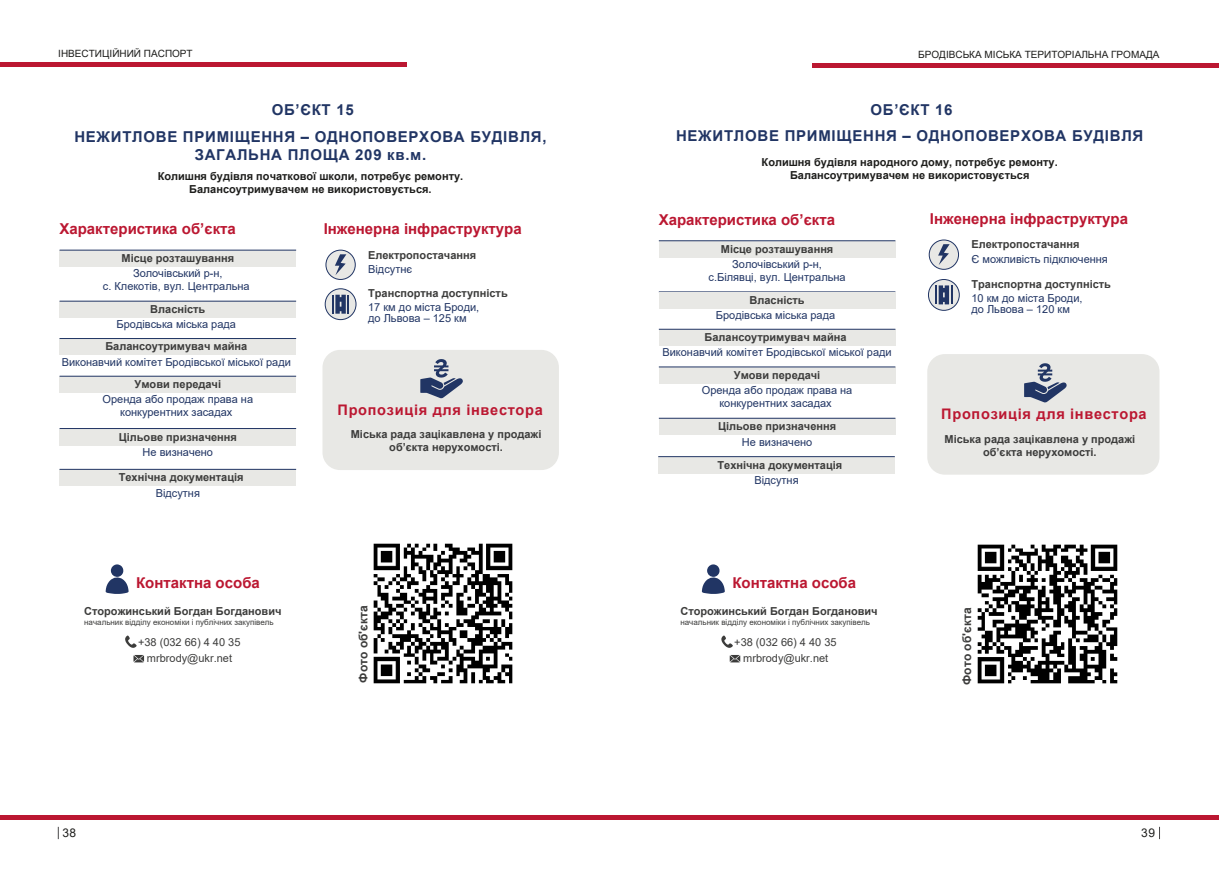
<style>
.page{position:relative;width:1219px;height:871px;background:#fff}
.page>*{position:absolute;margin:0;border:0;box-sizing:border-box;transform-origin:0 0}
.t1{font:700 15px/18px "Arial";letter-spacing:.045em;color:#213564;text-align:center}
.t2{font:700 15px "Arial";color:#bb1731}
.t3{font:700 14.6px "Arial";letter-spacing:.045em;color:#bb1731}
.t4{font:700 12px "Arial";color:#3c3c3b}
.t5{font:12px "Arial";color:#1d1d1b}
.t6{font:700 11px/13px "Arial";color:#3c3c3b;text-align:center}
.t7{font:11px/13px "Arial";color:#213564;text-align:center}
.t8{font:700 11px/13px "Arial";color:#1d1d1b;text-align:center}
.t9{font:11px/16.3px "Arial";color:#3c3c3b;text-align:center}
.t10{font:10px "Arial";color:#1d1d1b}
.t11{font:8px "Arial";color:#3c3c3b}
</style>
<div class="page">
<img style="left:977px;top:544px;width:141px;height:140px">
<img style="left:373px;top:543px;width:140px;height:141px">
<div style="left:322px;top:350px;width:237px;height:120px;background:#e8e8e5;border-radius:18px"></div>
<svg style="left:420px;top:359px;width:43px;height:39px"></svg>
<div style="left:927px;top:354px;width:232px;height:120px;background:#e8e8e5;border-radius:18px"></div>
<svg style="left:1024px;top:363px;width:43px;height:39px"></svg>
<svg style="left:928px;top:279px;width:31px;height:31px"></svg>
<div style="left:928px;top:279px;width:32px;height:32px;border:1px solid #213564;border-radius:50%"></div>
<div style="left:929px;top:240px;width:29px;height:29px;background:#e8e8e5;border-radius:50%"></div>
<div style="left:929px;top:239px;width:30px;height:31px;border:1px solid #213564;border-radius:50%"></div>
<div style="left:659px;top:241px;width:236px;height:16px;background:#e8e8e5"></div>
<hr style="left:659px;top:240px;width:236px;height:1px;background:#213564">
<svg style="left:938px;top:244px;width:12px;height:21px"></svg>
<svg style="left:935px;top:285px;width:17px;height:19px"></svg>
<div style="left:325px;top:289px;width:31px;height:30px;background:#e8e8e5;border-radius:50%"></div>
<div style="left:325px;top:288px;width:31px;height:32px;border:1px solid #213564;border-radius:50%"></div>
<div style="left:326px;top:250px;width:29px;height:29px;background:#e8e8e5;border-radius:50%"></div>
<div style="left:325px;top:249px;width:31px;height:31px;border:1px solid #213564;border-radius:50%"></div>
<div style="left:60px;top:250px;width:236px;height:17px;background:#e8e8e5"></div>
<hr style="left:60px;top:249px;width:236px;height:1px;background:#213564">
<div style="left:60px;top:338px;width:236px;height:17px;background:#e8e8e5"></div>
<hr style="left:60px;top:338px;width:236px;height:1px;background:#213564">
<div style="left:60px;top:301px;width:236px;height:17px;background:#e8e8e5"></div>
<hr style="left:60px;top:300px;width:236px;height:1px;background:#213564">
<div style="left:60px;top:376px;width:236px;height:17px;background:#e8e8e5"></div>
<hr style="left:60px;top:375px;width:236px;height:1px;background:#213564">
<div style="left:60px;top:428px;width:236px;height:17px;background:#e8e8e5"></div>
<hr style="left:60px;top:428px;width:236px;height:1px;background:#213564">
<div style="left:659px;top:329px;width:236px;height:17px;background:#e8e8e5"></div>
<hr style="left:659px;top:328px;width:236px;height:1px;background:#213564">
<hr style="left:659px;top:291px;width:236px;height:1px;background:#213564">
<div style="left:659px;top:292px;width:236px;height:16px;background:#e8e8e5"></div>
<div style="left:659px;top:367px;width:236px;height:16px;background:#e8e8e5"></div>
<hr style="left:659px;top:366px;width:236px;height:1px;background:#213564">
<div style="left:659px;top:418px;width:236px;height:17px;background:#e8e8e5"></div>
<hr style="left:659px;top:417px;width:236px;height:1px;background:#213564">
<svg style="left:335px;top:254px;width:11px;height:21px"></svg>
<svg style="left:332px;top:294px;width:17px;height:19px"></svg>
<hr style="left:0;top:62px;width:407px;height:4px;background:#bb1731">
<hr style="left:0;top:815px;width:1219px;height:4px;background:#bb1731">
<hr style="left:812px;top:63px;width:407px;height:4px;background:#bb1731">
<svg style="left:58px;top:826px;width:1px;height:12px"></svg>
<svg style="left:1159px;top:826px;width:1px;height:12px"></svg>
<svg style="left:106px;top:564px;width:23px;height:29px"></svg>
<svg style="left:125px;top:635px;width:12px;height:12px"></svg>
<svg style="left:133px;top:655px;width:11px;height:7px"></svg>
<svg style="left:702px;top:564px;width:23px;height:29px"></svg>
<svg style="left:721px;top:635px;width:12px;height:12px"></svg>
<svg style="left:730px;top:655px;width:10px;height:7px"></svg>
<div style="left:60px;top:469px;width:236px;height:17px;background:#e8e8e5"></div>
<hr style="left:60px;top:468px;width:236px;height:1px;background:#213564">
<div style="left:658px;top:456px;width:237px;height:17px;background:#e8e8e5"></div>
<hr style="left:658px;top:456px;width:237px;height:1px;background:#213564">
<p class="t10" style="left:58px;top:47px;width:136px">ІНВЕСТИЦІЙНИЙ ПАСПОРТ</p>
<p class="t10" style="left:918px;top:47px;width:243px">БРОДІВСЬКА МІСЬКА ТЕРИТОРІАЛЬНА ГРОМАДА</p>
<h1 class="t1" style="left:272px;top:101px;width:84px">ОБ’ЄКТ 15</h1>
<h1 class="t1" style="left:74px;top:128px;width:474px">НЕЖИТЛОВЕ ПРИМІЩЕННЯ – ОДНОПОВЕРХОВА БУДІВЛЯ,<br>ЗАГАЛЬНА ПЛОЩА 209 кв.м.</h1>
<p class="t8" style="left:158px;top:170px;width:307px">Колишня будівля початкової школи, потребує ремонту.<br>Балансоутримувачем не використовується.</p>
<h1 class="t2" style="left:59px;top:218px;width:178px">Характеристика об’єкта</h1>
<h1 class="t2" style="left:324px;top:218px;width:200px">Інженерна інфраструктура</h1>
<p class="t6" style="left:122px;top:251px;width:114px">Місце розташування</p>
<p class="t6" style="left:368px;top:248px;width:109px">Електропостачання</p>
<p class="t6" style="left:368px;top:286px;width:141px">Транспортна доступність</p>
<p class="t7" style="left:103px;top:267px;width:148px">Золочівський р-н,<br>с. Клекотів, вул. Центральна</p>
<p class="t7" style="left:368px;top:262px;width:45px">Відсутнє</p>
<p class="t7" style="left:368px;top:302px;width:113px;line-height:11px;text-align:left">17 км до міста Броди, до Львова – 125 км</p>
<p class="t6" style="left:105px;top:340px;width:143px">Балансоутримувач майна</p>
<p class="t7" style="left:62px;top:355px;width:231px">Виконавчий комітет Бродівської міської ради</p>
<p class="t6" style="left:150px;top:302px;width:57px">Власність</p>
<p class="t7" style="left:117px;top:318px;width:121px">Бродівська міська рада</p>
<h1 class="t1" style="left:870px;top:101px;width:84px">ОБ’ЄКТ 16</h1>
<h1 class="t1" style="left:676px;top:127px;width:469px">НЕЖИТЛОВЕ ПРИМІЩЕННЯ – ОДНОПОВЕРХОВА БУДІВЛЯ</h1>
<p class="t8" style="left:762px;top:155px;width:298px">Колишня будівля народного дому, потребує ремонту.<br>Балансоутримувачем не використовується</p>
<h1 class="t2" style="left:659px;top:209px;width:178px">Характеристика об’єкта</h1>
<h1 class="t2" style="left:930px;top:208px;width:200px">Інженерна інфраструктура</h1>
<p class="t6" style="left:721px;top:242px;width:114px">Місце розташування</p>
<p class="t6" style="left:971px;top:238px;width:109px">Електропостачання</p>
<p class="t6" style="left:971px;top:277px;width:141px">Транспортна доступність</p>
<p class="t7" style="left:971px;top:252px;width:138px">Є можливість підключення</p>
<p class="t7" style="left:971px;top:292px;width:113px;line-height:11px;text-align:left">10 км до міста Броди, до Львова – 120 км</p>
<p class="t7" style="left:709px;top:257px;width:139px">Золочівський р-н, с.Білявці, вул. Центральна</p>
<p class="t6" style="left:750px;top:293px;width:57px">Власність</p>
<p class="t7" style="left:716px;top:308px;width:121px">Бродівська міська рада</p>
<p class="t6" style="left:705px;top:331px;width:143px">Балансоутримувач майна</p>
<p class="t7" style="left:662px;top:346px;width:231px">Виконавчий комітет Бродівської міської ради</p>
<p class="t6" style="left:135px;top:377px;width:88px">Умови передачі</p>
<p class="t7" style="left:103px;top:393px;width:152px">Оренда або продаж права на конкурентних засадах</p>
<p class="t6" style="left:119px;top:430px;width:120px">Цільове призначення</p>
<p class="t7" style="left:143px;top:445px;width:72px">Не визначено</p>
<p class="t6" style="left:119px;top:471px;width:126px">Технічна документація</p>
<p class="t7" style="left:156px;top:486px;width:46px">Відсутня</p>
<h1 class="t2" style="left:136px;top:571px;width:125px">Контактна особа</h1>
<p class="t6" style="left:84px;top:604px;width:199px">Сторожинський Богдан Богданович</p>
<p class="t11" style="left:84px;top:616px;width:191px">начальник відділу економіки і публічних закупівель</p>
<p class="t9" style="left:138px;top:633px;width:104px">+38 (032 66) 4 40 35 mrbrody@ukr.net</p>
<p class="t6" style="left:734px;top:368px;width:88px">Умови передачі</p>
<p class="t7" style="left:702px;top:383px;width:152px">Оренда або продаж права на конкурентних засадах</p>
<p class="t6" style="left:718px;top:420px;width:120px">Цільове призначення</p>
<p class="t7" style="left:742px;top:435px;width:72px">Не визначено</p>
<h2 class="t3" style="left:338px;top:400px;width:207px">Пропозиція для інвестора</h2>
<h2 class="t3" style="left:941px;top:404px;width:207px">Пропозиція для інвестора</h2>
<p class="t6" style="left:351px;top:427px;width:192px">Міська рада зацікавлена у продажі об’єкта нерухомості.</p>
<p class="t6" style="left:944px;top:433px;width:192px">Міська рада зацікавлена у продажі об’єкта нерухомості.</p>
<p class="t6" style="left:717px;top:458px;width:126px">Технічна документація</p>
<p class="t7" style="left:754px;top:473px;width:46px">Відсутня</p>
<h1 class="t2" style="left:732px;top:571px;width:125px">Контактна особа</h1>
<p class="t6" style="left:680px;top:604px;width:199px">Сторожинський Богдан Богданович</p>
<p class="t11" style="left:680px;top:616px;width:191px">начальник відділу економіки і публічних закупівель</p>
<p class="t9" style="left:734px;top:633px;width:104px">+38 (032 66) 4 40 35 mrbrody@ukr.net</p>
<p class="t4" style="left:355px;top:682px;width:78px;rotate:-90deg">Фото об'єкта</p>
<p class="t4" style="left:959px;top:684px;width:78px;rotate:-90deg">Фото об'єкта</p>
<p class="t5" style="left:62px;top:824px;width:15px">38</p>
<p class="t5" style="left:1141px;top:824px;width:15px">39</p>
</div>
